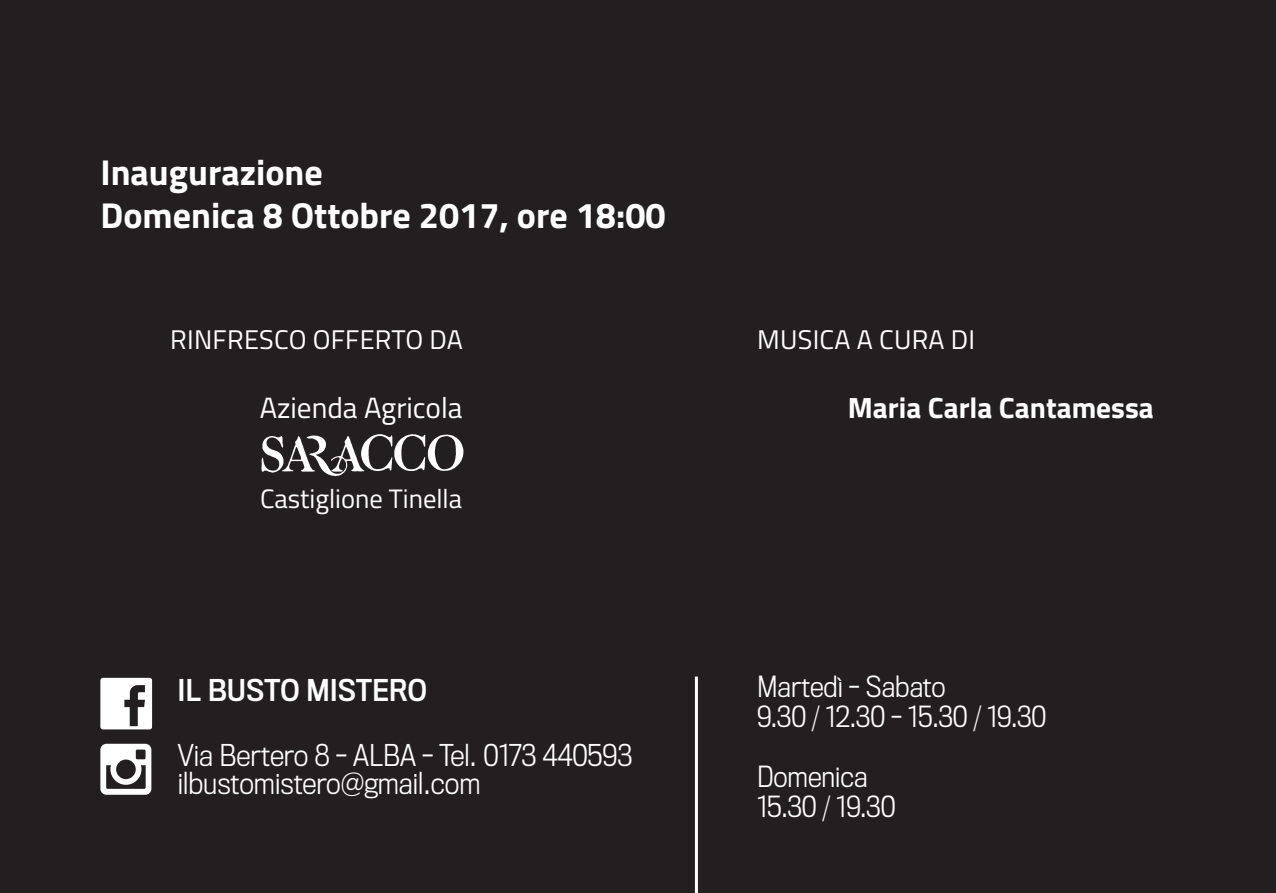
<style>
.page{position:relative;width:1276px;height:893px;background:#231f20}
.page>*{position:absolute;margin:0;border:0;box-sizing:border-box;transform-origin:0 0}
.t1{font:700 36px/43.2px "Titillium Web";color:#fff}
.t2{font:700 29.4px "Titillium Web";color:#fff}
.t3{font:29.4px "Titillium Web";color:#fff}
.t4{font:300 27.9px/27.3px "Titling Gothic FB Narrow";color:#fff}
.t5{font:27.9px "Titling Gothic FB Narrow Standard";letter-spacing:.015em;color:#fff}
.t6{font:300 27px/30px "Titling Gothic FB Narrow";color:#fff}
.t7{font:27px "Titillium Web";letter-spacing:.01em;color:#fff}
.t8{font:26.7px "Titillium Web";color:#fff}
</style>
<div class="page">
<hr style="left:695px;top:676px;width:3px;height:217px;background:#fff">
<svg style="left:100px;top:744px;width:51px;height:51px"></svg>
<div style="left:100px;top:678px;width:52px;height:51px;background:#fff;border-radius:3px"></div>
<svg style="left:124px;top:685px;width:21px;height:41px"></svg>
<img style="left:261px;top:434px;width:203px;height:42px">
<h1 class="t1" style="left:100px;top:149px;width:567px">Inaugurazione<br>Domenica 8 Ottobre 2017, ore 18:00</h1>
<p class="t7" style="left:170px;top:320px;width:294px">RINFRESCO OFFERTO DA</p>
<p class="t7" style="left:757px;top:320px;width:219px">MUSICA A CURA DI</p>
<p class="t3" style="left:260px;top:386px;width:204px">Azienda Agricola</p>
<p class="t2" style="left:848px;top:385px;width:308px">Maria Carla Cantamessa</p>
<p class="t8" style="left:260px;top:479px;width:204px">Castiglione Tinella</p>
<p class="t5" style="left:178px;top:673px;width:251px">IL BUSTO MISTERO</p>
<p class="t4" style="left:178px;top:742px;width:456px">Via Bertero 8 - ALBA - Tel. 0173 440593 ilbustomistero@gmail.com</p>
<p class="t6" style="left:757px;top:672px;width:291px">Martedì - Sabato<br>9.30 / 12.30 - 15.30 / 19.30</p>
<p class="t6" style="left:757px;top:762px;width:140px">Domenica<br>15.30 / 19.30</p>
</div>
